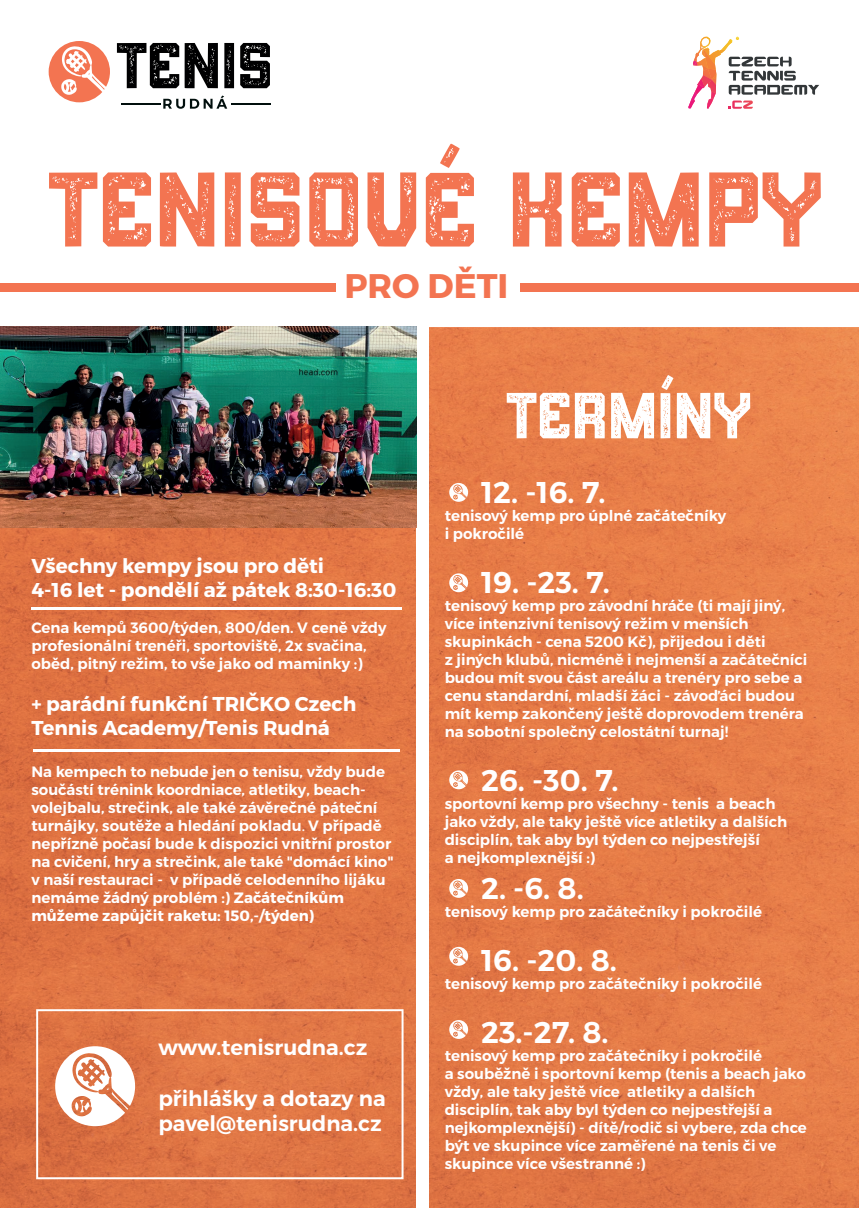
<style>
.page{position:relative;width:859px;height:1208px;background:#fff}
.page>*{position:absolute;margin:0;border:0;box-sizing:border-box;transform-origin:0 0}
.t1{font:105.8px "Ballocs Texture Texture";color:#f37451}
.t2{font:65px "Ballocs Texture Texture";color:#fff}
.t3{font:700 34.1px "Montserrat";color:#f37451}
.t4{font:600 30px "Montserrat";color:#fff}
.t5{font:600 21.3px/25.5px "Montserrat";color:#fff}
.t6{font:700 20px/24px "Montserrat";color:#fff}
.t7{font:600 15px/18px "Montserrat";color:#fff}
.s1{font-family:"Myriad Pro";font-weight:400}
.s2{font-weight:700}
</style>
<div class="page">
<img style="left:0;top:327px;width:859px;height:881px">
<svg style="left:117px;top:43px;width:62px;height:45px"></svg>
<svg style="left:185px;top:43px;width:33px;height:45px"></svg>
<svg style="left:224px;top:43px;width:10px;height:45px"></svg>
<svg style="left:240px;top:43px;width:30px;height:45px"></svg>
<svg style="left:163px;top:96px;width:64px;height:13px"></svg>
<hr style="left:121px;top:103px;width:40px;height:2px;background:#010f0d">
<hr style="left:232px;top:103px;width:39px;height:2px;background:#010f0d">
<svg style="left:49px;top:41px;width:61px;height:61px"></svg>
<div style="left:417px;top:320px;width:12px;height:888px;background:#fff"></div>
<svg style="left:688px;top:37px;width:131px;height:72px"></svg>
<img style="left:0;top:326px;width:416px;height:202px">
<svg style="left:36px;top:1009px;width:368px;height:170px;background:#e18155"></svg>
<hr style="left:31px;top:607px;width:370px;height:2px;background:#fff">
<hr style="left:33px;top:749px;width:366px;height:2px;background:#fff">
<svg style="left:449px;top:483px;width:19px;height:19px"></svg>
<svg style="left:449px;top:573px;width:19px;height:19px"></svg>
<svg style="left:449px;top:770px;width:19px;height:19px"></svg>
<svg style="left:449px;top:879px;width:19px;height:19px"></svg>
<svg style="left:449px;top:947px;width:19px;height:18px"></svg>
<svg style="left:449px;top:1020px;width:19px;height:19px"></svg>
<div style="left:0;top:283px;width:336px;height:8px;background:#f37451"></div>
<div style="left:521px;top:283px;width:338px;height:8px;background:#f37451"></div>
<h1 class="t1" style="left:49px;top:142px;width:775px">TENISOVÉ KEMPY</h1>
<h3 class="t3" style="left:344px;top:265px;width:166px">PRO DĚTI</h3>
<h3 class="t6" style="left:31px;top:554px;width:366px">Všechny kempy jsou pro děti<br>4-16 let - pondělí až pátek 8:30-16:30</h3>
<p class="t7" style="left:31px;top:619px;width:357px">Cena kempů 3600/týden, 800/den. V ceně vždy profesionální trenéři, sportoviště, 2x svačina, oběd, pitný režim, to vše jako od maminky :)</p>
<h3 class="t6" style="left:31px;top:692px;width:327px">+ parádní funkční TRIČKO Czech<br>Tennis Academy/Tenis Rudná</h3>
<p class="t7" style="left:31px;top:763px;width:364px">Na kempech to nebude jen o tenisu, vždy bude součástí trénink koordniace, atletiky, beach&shy;volejbalu, strečink, ale také závěrečné páteční turnájky, soutěže a hledání pokladu<span class="s1">.</span> V případě nepřízně počasí bude k dispozici vnitřní prostor na cvičení, hry a strečink, ale také "domácí kino" v naší restauraci - v případě celodenního lijáku nemáme žádný problém :) <span class="s2">Začátečníkům můžeme zapůjčit raketu: 150,-/týden)</span></p>
<h3 class="t5" style="left:158px;top:1034px;width:211px">www.tenisrudna.cz</h3>
<h3 class="t5" style="left:158px;top:1085px;width:229px">přihlášky a dotazy na pavel@tenisrudna.cz</h3>
<h2 class="t2" style="left:506px;top:374px;width:246px">TERMÍNY</h2>
<h3 class="t4" style="left:481px;top:473px;width:126px">12. -16. 7.</h3>
<p class="t7" style="left:445px;top:506px;width:283px">tenisový kemp pro úplné začátečníky i pokročilé</p>
<h3 class="t4" style="left:481px;top:563px;width:130px">19. -23. 7.</h3>
<p class="t7" style="left:445px;top:596px;width:364px">tenisový kemp pro závodní hráče (ti mají jiný, více intenzivní tenisový režim v menších skupinkách - cena 5200 Kč), přijedou i děti<br>z jiných klubů, nicméně i nejmenší a začátečníci budou mít svou část areálu a trenéry pro sebe a cenu standardní, mladší žáci - závoďáci budou mít kemp zakončený ještě doprovodem trenéra na sobotní společný celostátní turnaj!</p>
<h3 class="t4" style="left:481px;top:761px;width:139px">26. -30. 7.</h3>
<p class="t7" style="left:445px;top:794px;width:344px">sportovní kemp pro všechny - tenis a beach jako vždy, ale taky ještě více atletiky a dalších disciplín, tak aby byl týden co nejpestřejší<br>a nejkomplexnější :)</p>
<h3 class="t4" style="left:481px;top:869px;width:104px">2. -6. 8.</h3>
<p class="t7" style="left:445px;top:902px;width:319px">tenisový kemp pro začátečníky i pokročilé</p>
<h3 class="t4" style="left:481px;top:941px;width:137px">16. -20. 8.</h3>
<p class="t7" style="left:445px;top:974px;width:319px">tenisový kemp pro začátečníky i pokročilé</p>
<h3 class="t4" style="left:481px;top:1013px;width:129px">23.-27. 8.</h3>
<p class="t7" style="left:445px;top:1046px;width:364px">tenisový kemp pro začátečníky i pokročilé<br>a souběžně i sportovní kemp (tenis a beach jako vždy, ale taky ještě více atletiky a dalších disciplín, tak aby byl týden co nejpestřejší a nejkomplexnější) - dítě/rodič si vybere, zda chce být ve skupince více zaměřené na tenis či ve skupince více všestranné :)</p>
</div>
